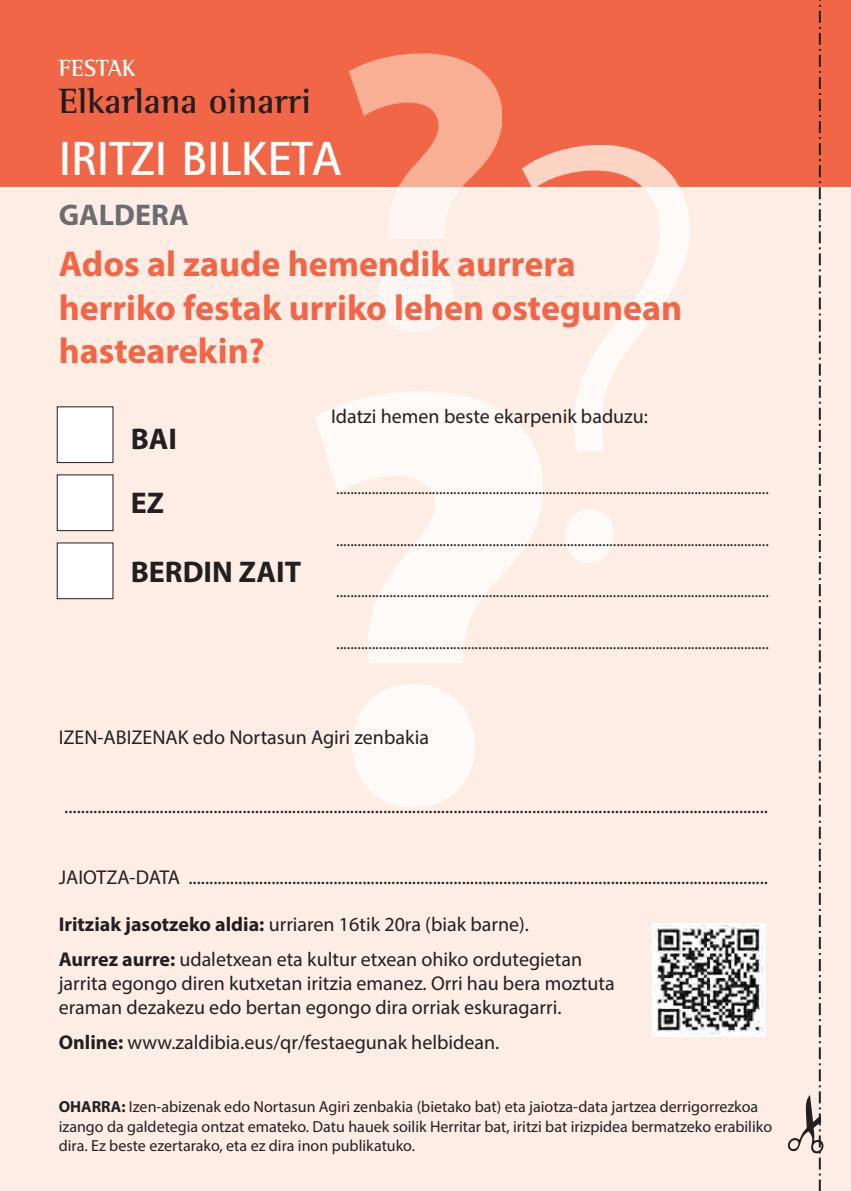
<style>
.page{position:relative;width:851px;height:1191px;background:#fff}
.page>*{position:absolute;margin:0;border:0;box-sizing:border-box;transform-origin:0 0}
.t1{font:700 48px "Rotis Sans Serif Std";color:#fff}
.t2{font:700 36px/43.2px "Myriad Pro";color:#f26648}
.t3{font:700 36px "Rotis Semi Serif Std";color:#231f20}
.t4{font:700 30px/64.4px "Myriad Pro";color:#231f20}
.t5{font:700 30px "Myriad Pro";color:#6c6d70}
.t6{font:24px/51.4px "Myriad Arabic";color:#231f20;text-align:justify}
.t7{font:700 24px "Rotis Semi Serif Std";color:#fff}
.t8{font:20px/35.4px "Myriad Pro";color:#231f20}
.t9{font:16px/19.2px "Myriad Pro";color:#231f20}
.s1{font-weight:700}
</style>
<div class="page">
<div style="left:0;top:0;width:850px;height:1191px;background:#fdede5"></div>
<div style="left:0;top:0;width:850px;height:186px;background:#f26648"></div>
<div style="left:349px;top:186px;width:153px;height:146px;background:linear-gradient(to right,#fdf1eb,#fdefe8)"></div>
<svg style="left:349px;top:53px;width:153px;height:133px;fill:#f9af94"></svg>
<svg style="left:522px;top:186px;width:167px;height:376px"></svg>
<svg style="left:522px;top:145px;width:157px;height:41px;fill:#fcd4c3"></svg>
<svg style="left:315px;top:391px;width:228px;height:416px;fill:#fefaf8"></svg>
<div style="left:57px;top:407px;width:56px;height:55px;background:#fff"></div>
<div style="left:57px;top:406px;width:56px;height:57px;border:1px solid #231f20"></div>
<div style="left:57px;top:475px;width:56px;height:55px;background:#fff"></div>
<div style="left:57px;top:474px;width:56px;height:57px;border:1px solid #231f20"></div>
<div style="left:57px;top:543px;width:56px;height:55px;background:#fff"></div>
<div style="left:57px;top:542px;width:56px;height:57px;border:1px solid #231f20"></div>
<div style="left:652px;top:923px;width:113px;height:114px;background:#fff"></div>
<img style="left:654px;top:925px;width:108px;height:108px">
<svg style="left:787px;top:0;width:36px;height:1191px"></svg>
<p class="t7" style="left:59px;top:59px;width:78px">FESTAK</p>
<h2 class="t3" style="left:59px;top:88px;width:254px">Elkarlana oinarri</h2>
<h1 class="t1" style="left:59px;top:142px;width:284px">IRITZI BILKETA</h1>
<h3 class="t5" style="left:59px;top:203px;width:132px">GALDERA</h3>
<h2 class="t2" style="left:59px;top:245px;width:625px">Ados al zaude hemendik aurrera herriko festak urriko lehen ostegunean hastearekin?</h2>
<h3 class="t4" style="left:131px;top:409px;width:48px">BAI<br>EZ</h3>
<h3 class="t4" style="left:131px;top:542px;width:172px">BERDIN ZAIT</h3>
<p class="t8" style="left:331px;top:400px;width:318px">Idatzi hemen beste ekarpenik baduzu:</p>
<p class="t6" style="left:336px;top:462px;width:434px">.......................................................................................................................... .......................................................................................................................... .......................................................................................................................... ..........................................................................................................................</p>
<p class="t8" style="left:59px;top:721px;width:372px">IZEN-ABIZENAK edo Nortasun Agiri zenbakia</p>
<p class="t8" style="left:64px;top:790px;width:705px">..........................................................................................................................................................................</p>
<p class="t8" style="left:59px;top:861px;width:710px">JAIOTZA-DATA ............................................................................................................................................</p>
<p class="t8" style="left:59px;top:908px;width:525px"><span class="s1">Iritziak jasotzeko aldia:</span> urriaren 16tik 20ra (biak barne).<br><span class="s1">Aurrez aurre:</span> udaletxean eta kultur etxean ohiko ordutegietan</p>
<p class="t8" style="left:59px;top:973px;width:557px;line-height:24px">jarrita egongo diren kutxetan iritzia emanez. Orri hau bera moztuta eraman dezakezu edo bertan egongo dira orriak eskuragarri.</p>
<p class="t8" style="left:59px;top:1026px;width:442px"><span class="s1">Online:</span> www.zaldibia.eus/qr/festaegunak helbidean.</p>
<p class="t9" style="left:59px;top:1098px;width:714px"><span class="s1">OHARRA:</span> Izen-abizenak edo Nortasun Agiri zenbakia (bietako bat) eta jaiotza-data jartzea derrigorrezkoa izango da galdetegia ontzat emateko. Datu hauek soilik Herritar bat, iritzi bat irizpidea bermatzeko erabiliko dira. Ez beste ezertarako, eta ez dira inon publikatuko.</p>
</div>
